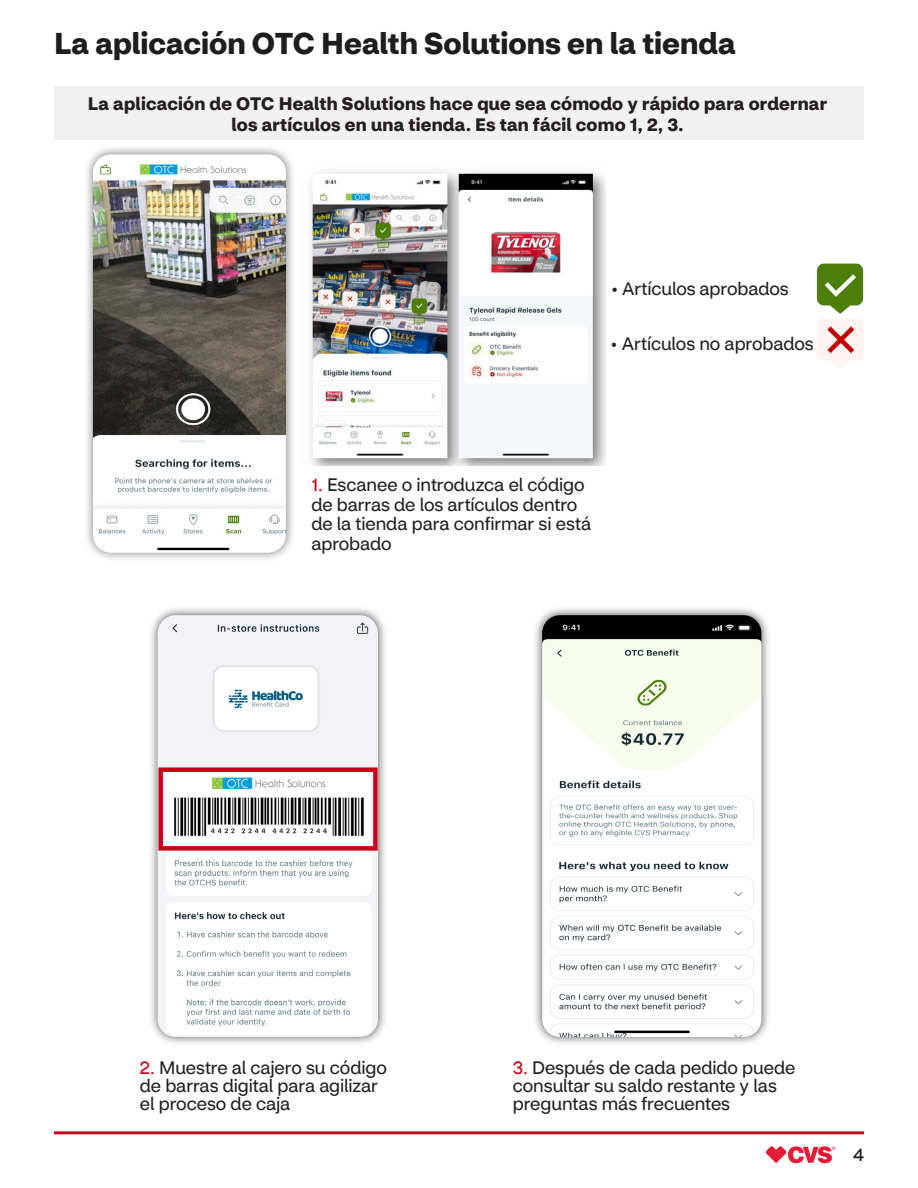
<style>
.page{position:relative;width:918px;height:1188px;background:#fff}
.page>*{position:absolute;margin:0;border:0;box-sizing:border-box;transform-origin:0 0}
.t1{font:700 30px "CVS Health Sans";color:#1d1e1f}
.t2{font:18px/18px "CVS Health Sans";letter-spacing:-.005em;color:#231f20}
.t3{font:18px/21px "CVS Health Sans Bold 2";letter-spacing:.01em;color:#231f20;text-align:center}
.t4{font:18px "CVS Health Sans";color:#1d1e1f}
.s1{color:#cb0019}
.s2{font-family:"CVS Health Sans Regular 2"}
</style>
<div class="page">
<hr style="left:54px;top:1131px;width:810px;height:3px;background:#cb0019">
<svg style="left:766px;top:1146px;width:69px;height:17px"></svg>
<div style="left:54px;top:86px;width:810px;height:54px;background:#f1f1f1"></div>
<div style="left:83px;top:145px;width:213px;height:418px;background:#575758;opacity:.75"></div>
<img style="left:93px;top:154px;width:193px;height:399px">
<img style="left:816px;top:263px;width:48px;height:50px">
<div style="left:289px;top:157px;width:326px;height:318px;background:#fff"></div>
<img style="left:817px;top:319px;width:47px;height:49px">
<div style="left:148px;top:605px;width:240px;height:442px;background:#1d1e1f;opacity:.75"></div>
<img style="left:310px;top:171px;width:296px;height:294px">
<img style="left:158px;top:615px;width:220px;height:422px">
<div style="left:158px;top:767px;width:220px;height:84px;border:4px solid #cb0019"></div>
<div style="left:532px;top:605px;width:239px;height:442px;background:#1d1e1f;opacity:.75"></div>
<img style="left:542px;top:615px;width:219px;height:422px">
<h2 class="t1" style="left:54px;top:24px;width:683px">La aplicación OTC Health Solutions en la tienda</h2>
<p class="t3" style="left:88px;top:93px;width:741px">La aplicación de OTC Health Solutions hace que sea cómodo y rápido para ordernar los artículos en una tienda. Es tan fácil como 1, 2, 3.</p>
<p class="t2" style="left:611px;top:280px;width:179px">• Artículos aprobados</p>
<p class="t2" style="left:611px;top:335px;width:205px">• Artículos no aprobados</p>
<p class="t2" style="left:311px;top:475px;width:281px;line-height:19.5px"><span class="s1">1.</span> Escanee o introduzca el código de barras de los artículos dentro <span class="s2">de la tienda para confirmar si está </span>aprobado</p>
<p class="t2" style="left:140px;top:1059px;width:248px"><span class="s1">2.</span> Muestre al cajero su código de barras digital para agilizar el proceso de caja</p>
<p class="t2" style="left:513px;top:1059px;width:284px"><span class="s1">3.</span> Después de cada pedido puede consultar su saldo restante y las preguntas más frecuentes</p>
<p class="t4" style="left:853px;top:1144px;width:12px">4</p>
</div>
